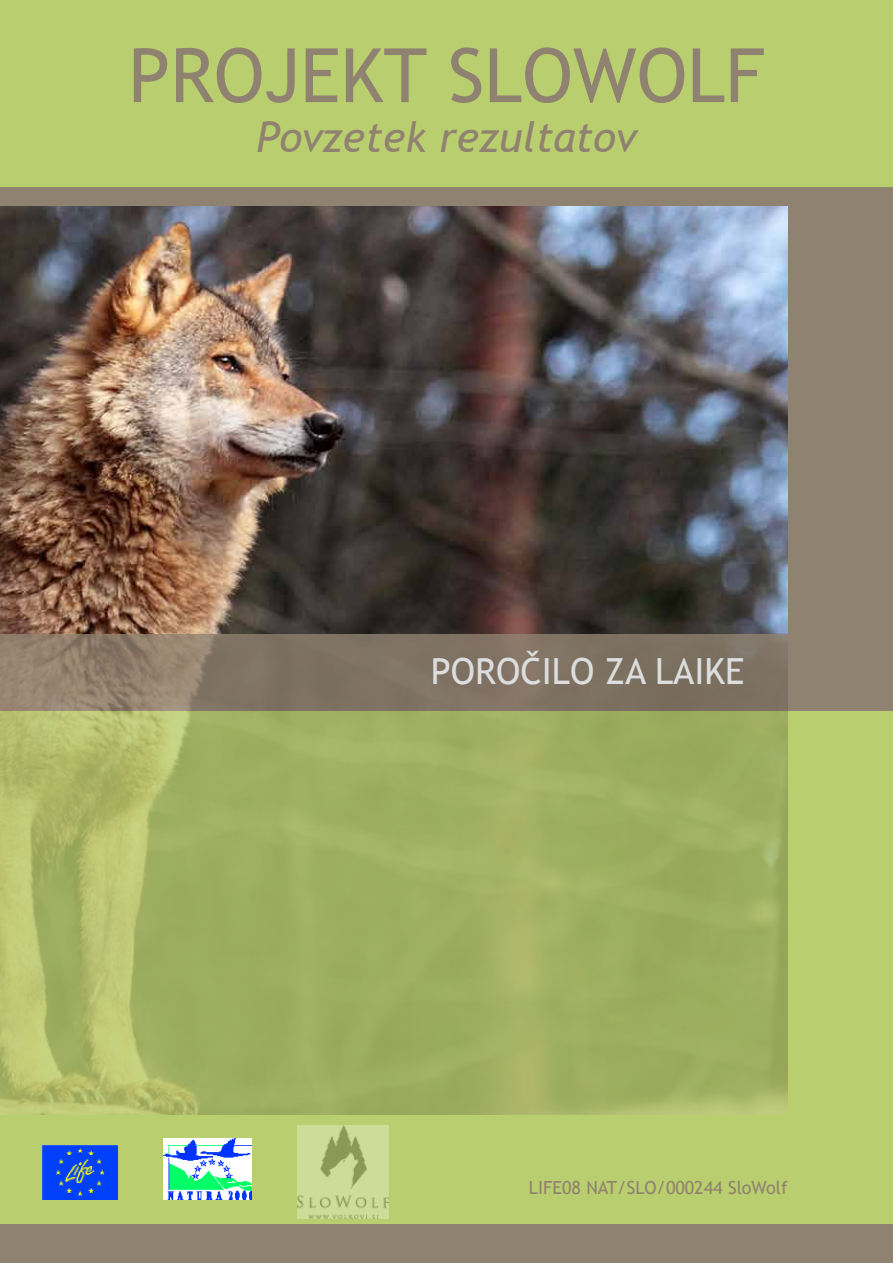
<style>
.page{position:relative;width:893px;height:1263px;background:#b9ce6f}
.page>*{position:absolute;margin:0;border:0;box-sizing:border-box;transform-origin:0 0}
.t1{font:75px "Trebuchet MS";color:#908270}
.t2{font:italic 42px "Trebuchet MS";color:#908270}
.t3{font:36px "Trebuchet MS";color:#dcddde}
.t4{font:18px "Trebuchet MS";color:#908270}
</style>
<div class="page">
<div style="left:0;top:187px;width:893px;height:523px;background:#908270"></div>
<img style="left:0;top:206px;width:788px;height:908px">
<div style="left:0;top:1225px;width:893px;height:38px;background:#908270"></div>
<img style="left:43px;top:1145px;width:74px;height:54px">
<img style="left:164px;top:1139px;width:87px;height:60px">
<img style="left:298px;top:1126px;width:90px;height:92px">
<h1 class="t1" style="left:128px;top:31px;width:638px">PROJEKT SLOWOLF</h1>
<h2 class="t2" style="left:257px;top:113px;width:381px">Povzetek rezultatov</h2>
<h3 class="t3" style="left:431px;top:650px;width:315px">POROČILO ZA LAIKE</h3>
<p class="t4" style="left:529px;top:1177px;width:261px">LIFE08 NAT/SLO /000244 SLOWOLF</p>
</div>
